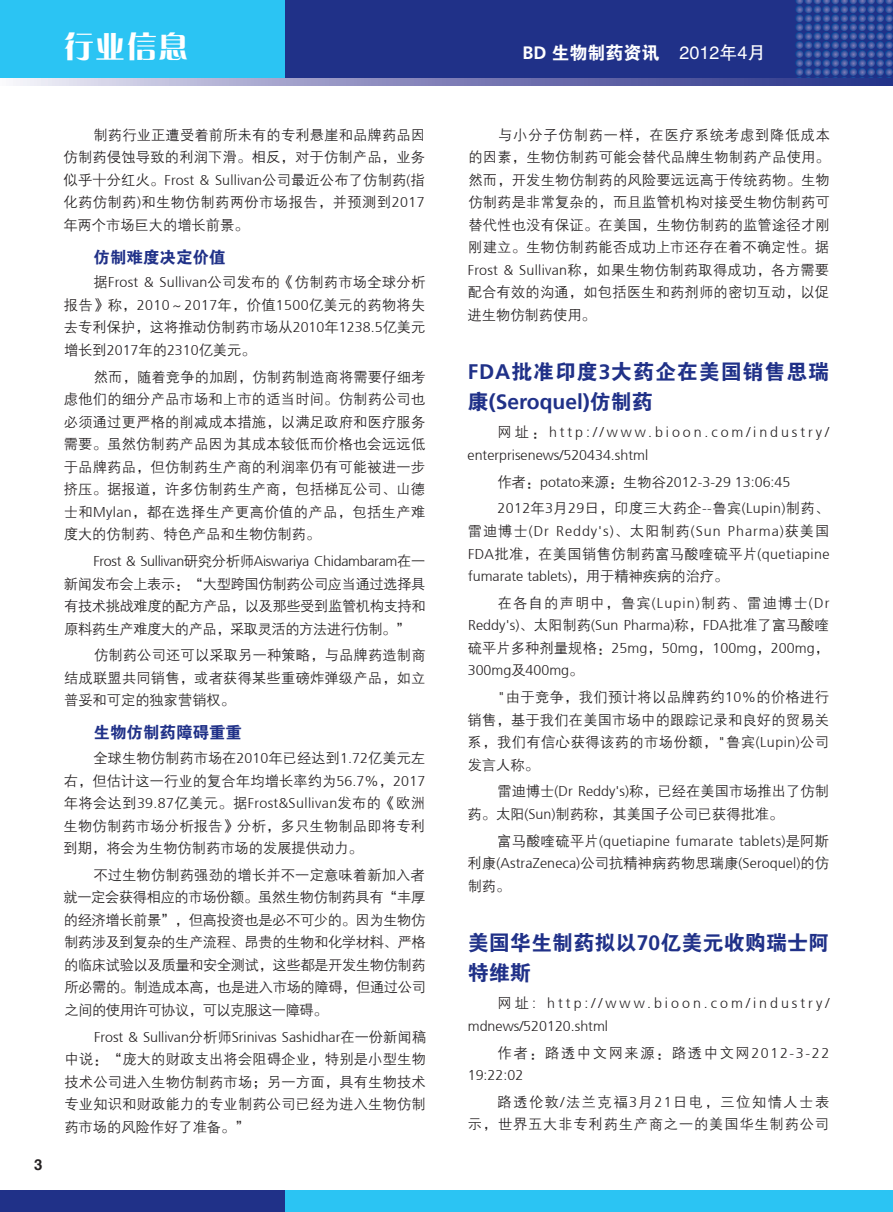
<style>
.page{position:relative;width:893px;height:1212px;background:#fff}
.page>*{position:absolute;margin:0;border:0;box-sizing:border-box;transform-origin:0 0}
.t1{font:30px "FZCQJW GB1 0";color:#fff}
.t2{font:21px/30px "FZDHTJW GB1 0";letter-spacing:.005em;color:#203188}
.t3{font:21px "FZDHTJW GB1 0";letter-spacing:.04em;color:#203188}
.t4{font:700 21px "Frutiger 65";color:#203188}
.t5{font:18px "FZHTJW GB1 0";color:#fff}
.t6{font:16.5px "FZDHTJW GB1 0";color:#203188}
.t7{font:700 15px "Helvetica";color:#231f20}
.t8{font:14.25px/22.5px "FZZDXJW GB1 0";letter-spacing:.015em;color:#231f20;text-align:justify}
.t9{font:300 14.25px/22.5px "Frutiger 45";letter-spacing:.005em;color:#231f20}
.t10{font:300 14.25px/22.5px "Frutiger 45";letter-spacing:.21em;color:#231f20}
.t11{font:14.25px/22.5px "FZZDXJW GB1 0";letter-spacing:.06em;color:#231f20;text-align:right}
.t12{font:300 14.25px "Frutiger 45";letter-spacing:-.02em;color:#231f20}
.t13{font:300 14.25px "Frutiger 45";letter-spacing:.025em;color:#231f20}
.t14{font:300 14.25px "Frutiger 45";letter-spacing:.07em;color:#231f20}
.t15{font:14.25px "FZZDXJW GB1 0";letter-spacing:.08em;color:#231f20}
.t16{font:14.25px "FZZDXJW GB1 0";letter-spacing:.115em;color:#231f20}
.s1{font-family:"Frutiger 65";font-weight:700}
.s2{font-family:"FZDHTJW GB1 0"}
.s3{font-family:"Frutiger 45";font-weight:300}
.s4{font-family:"FZZDXJW GB1 0";font-weight:400}
.s5{font-family:"FZDHTJW GB1 0";font-weight:400}
</style>
<div class="page">
<div style="left:0;top:0;width:893px;height:79px;background:#203188"></div>
<div style="left:0;top:0;width:285px;height:79px;background:#2bc4f3"></div>
<div style="left:285px;top:1191px;width:608px;height:21px;background:#2bc4f3"></div>
<div style="left:0;top:1191px;width:285px;height:21px;background:#203188"></div>
<svg style="left:16px;top:79px;width:779px;height:6px;background:#8c8ebf"></svg>
<svg style="left:795px;top:0;width:98px;height:1191px"></svg>
<h1 class="t1" style="left:64px;top:31px;width:126px">行业信息</h1>
<p class="t5" style="left:522px;top:43px;width:244px"><span class="s1">BD</span> <span class="s2">生物制药资讯</span> 2012年4月</p>
<p class="t7" style="left:34px;top:1152px;width:10px">3</p>
<p class="t8" style="left:63px;top:124px;width:363px;text-indent:30px">制药行业正遭受着前所未有的专利悬崖和品牌药品因仿制药侵蚀导致的利润下滑。相反，对于仿制产品，业务似乎十分红火。<span class="s3">Frost &amp; Sullivan</span>公司最近公布了仿制药<span class="s3">(</span>指化药仿制药<span class="s3">)</span>和生物仿制药两份市场报告，并预测到<span class="s3">2017</span>年两个市场巨大的增长前景。</p>
<p class="t6" style="left:94px;top:248px;width:133px">仿制难度决定价值</p>
<p class="t8" style="left:64px;top:272px;width:363px;text-indent:30px">据<span class="s3">Frost &amp; Sullivan</span>公司发布的《仿制药市场全球分析报告》称，<span class="s3">2010</span>～<span class="s3">2017</span>年，价值<span class="s3">1500</span>亿美元的药物将失去专利保护，这将推动仿制药市场从<span class="s3">2010</span>年<span class="s3">1238.5</span>亿美元增长到<span class="s3">2017</span>年的<span class="s3">2310</span>亿美元。</p>
<p class="t8" style="left:64px;top:366px;width:363px;text-indent:30px">然而，随着竞争的加剧，仿制药制造商将需要仔细考虑他们的细分产品市场和上市的适当时间。仿制药公司也必须通过更严格的削减成本措施，以满足政府和医疗服务需要。虽然仿制药产品因为其成本较低而价格也会远远低于品牌药品，但仿制药生产商的利润率仍有可能被进一步挤压。据报道，许多仿制药生产商，包括梯瓦公司、山德士和<span class="s3">Mylan</span>，都在选择生产更高价值的产品，包括生产难度大的仿制药、特色产品和生物仿制药。</p>
<p class="t12" style="left:94px;top:553px;width:333px">Frost &amp; Sullivan<span class="s4">研究分析师</span>Aiswariya Chidambaram<span class="s4">在一</span></p>
<p class="t8" style="left:64px;top:573px;width:363px">新闻发布会上表示：“大型跨国仿制药公司应当通过选择具有技术挑战难度的配方产品，以及那些受到监管机构支持和原料药生产难度大的产品，采取灵活的方法进行仿制。”</p>
<p class="t8" style="left:64px;top:644px;width:363px;text-indent:30px">仿制药公司还可以采取另一种策略，与品牌药造制商结成联盟共同销售，或者获得某些重磅炸弹级产品，如立普妥和可定的独家营销权。</p>
<p class="t6" style="left:94px;top:723px;width:150px">生物仿制药障碍重重</p>
<p class="t8" style="left:64px;top:747px;width:363px;text-align:right">全球生物仿制药市场在<span class="s3">2010</span>年已经达到<span class="s3">1.72</span>亿美元左<br>右，但估计这一行业的复合年均增长率约为<span class="s3">56.7%</span>，<span class="s3">2017</span></p>
<p class="t13" style="left:64px;top:795px;width:363px"><span class="s4">年将会达到</span>39.87<span class="s4">亿美元。据</span>Frost&amp;Sullivan<span class="s4">发布的《欧洲</span></p>
<p class="t8" style="left:64px;top:815px;width:363px">生物仿制药市场分析报告》分析，多只生物制品即将专利到期，将会为生物仿制药市场的发展提供动力。</p>
<p class="t8" style="left:63px;top:864px;width:364px;text-indent:30px">不过生物仿制药强劲的增长并不一定意味着新加入者就一定会获得相应的市场份额。虽然生物仿制药具有“丰厚的经济增长前景”，但高投资也是必不可少的。因为生物仿制药涉及到复杂的生产流程、昂贵的生物和化学材料、严格的临床试验以及质量和安全测试，这些都是开发生物仿制药所必需的。制造成本高，也是进入市场的障碍，但通过公司之间的使用许可协议，可以克服这一障碍。</p>
<p class="t9" style="left:94px;top:1025px;width:333px">Frost &amp; Sullivan<span class="s4">分析师</span>Srinivas Sashidhar<span class="s4">在一份新闻稿</span></p>
<p class="t8" style="left:64px;top:1048px;width:363px">中说：“庞大的财政支出将会阻碍企业，特别是小型生物技术公司进入生物仿制药市场；另一方面，具有生物技术专业知识和财政能力的专业制药公司已经为进入生物仿制药市场的风险作好了准备。”</p>
<p class="t8" style="left:468px;top:124px;width:364px;text-indent:31px">与小分子仿制药一样，在医疗系统考虑到降低成本的因素，生物仿制药可能会替代品牌生物制药产品使用。然而，开发生物仿制药的风险要远远高于传统药物。生物仿制药是非常复杂的，而且监管机构对接受生物仿制药可替代性也没有保证。在美国，生物仿制药的监管途径才刚刚建立。生物仿制药能否成功上市还存在着不确定性。据<span class="s3">Frost &amp; Sullivan</span>称，如果生物仿制药取得成功，各方需要配合有效的沟通，如包括医生和药剂师的密切互动，以促进生物仿制药使用。</p>
<h2 class="t3" style="left:468px;top:360px;width:363px"><span class="s1">FDA</span>批准印度<span class="s1">3</span>大药企在美国销售思瑞</h2>
<h2 class="t4" style="left:468px;top:389px;width:187px"><span class="s5">康</span>(Seroquel)<span class="s5">仿制药</span></h2>
<p class="t9" style="left:468px;top:421px;width:363px;text-indent:30px"><span class="s4">网址：</span>http://www.bioon.com/industry/ enterprisenews/520434.shtml</p>
<p class="t9" style="left:497px;top:469px;width:333px;line-height:26.7px"><span class="s4">作者：</span>potato<span class="s4">来源：生物谷</span>2012-3-29 13:06:45<br>2012<span class="s4">年</span>3<span class="s4">月</span>29<span class="s4">日，印度三大药企</span>--<span class="s4">鲁宾</span>(Lupin)<span class="s4">制药、</span></p>
<p class="t14" style="left:468px;top:523px;width:363px"><span class="s4">雷迪博士</span>(Dr Reddy's)<span class="s4">、太阳制药</span>(Sun Pharma)<span class="s4">获美国</span></p>
<p class="t8" style="left:468px;top:543px;width:363px"><span class="s3">FDA</span>批准，在美国销售仿制药富马酸喹硫平片<span class="s3">(quetiapine</span></p>
<p class="t9" style="left:468px;top:565px;width:262px">fumarate tablets)<span class="s4">，用于精神疾病的治疗。</span></p>
<p class="t15" style="left:498px;top:595px;width:333px">在各自的声明中，鲁宾<span class="s3">(Lupin)</span>制药、雷迪博士<span class="s3">(Dr</span></p>
<p class="t9" style="left:468px;top:614px;width:363px;text-align:justify">Reddy's)<span class="s4">、太阳制药</span>(Sun Pharma)<span class="s4">称，</span>FDA<span class="s4">批准了富马酸喹硫平片多种剂量规格：</span>25mg<span class="s4">，</span>50mg<span class="s4">，</span>100mg<span class="s4">，</span>200mg<span class="s4">，</span>300mg<span class="s4">及</span>400mg<span class="s4">。</span></p>
<p class="t8" style="left:468px;top:686px;width:363px;text-indent:30px"><span class="s3">"</span>由于竞争，我们预计将以品牌药约<span class="s3">10%</span>的价格进行销售，基于我们在美国市场中的跟踪记录和良好的贸易关系，我们有信心获得该药的市场份额，<span class="s3">"</span>鲁宾<span class="s3">(Lupin)</span>公司发言人称。</p>
<p class="t8" style="left:468px;top:780px;width:363px;text-indent:30px">雷迪博士<span class="s3">(Dr Reddy's)</span>称，已经在美国市场推出了仿制药。太阳<span class="s3">(Sun)</span>制药称，其美国子公司已获得批准。</p>
<p class="t9" style="left:468px;top:829px;width:363px;text-align:right"><span class="s4">富马酸喹硫平片</span>(quetiapine fumarate tablets)<span class="s4">是阿斯<br>利康</span>(AstraZeneca)<span class="s4">公司抗精神病药物思瑞康</span>(Seroquel)<span class="s4">的仿</span></p>
<p class="t8" style="left:468px;top:875px;width:44px">制药。</p>
<h2 class="t2" style="left:468px;top:928px;width:363px">美国华生制药拟以<span class="s1">70</span>亿美元收购瑞士阿特维斯</h2>
<p class="t10" style="left:468px;top:992px;width:363px;text-indent:30px"><span class="s4">网址</span>: http://www.bioon.com/industry/ mdnews/520120.shtml</p>
<p class="t16" style="left:498px;top:1045px;width:333px">作者：路透中文网来源：路透中文网<span class="s3">2012-3-22</span></p>
<p class="t9" style="left:468px;top:1064px;width:57px">19:22:02</p>
<p class="t11" style="left:468px;top:1091px;width:363px">路透伦敦<span class="s3">/</span>法兰克福<span class="s3">3</span>月<span class="s3">21</span>日电，三位知情人士表<br>示，世界五大非专利药生产商之一的美国华生制药公司</p>
</div>
